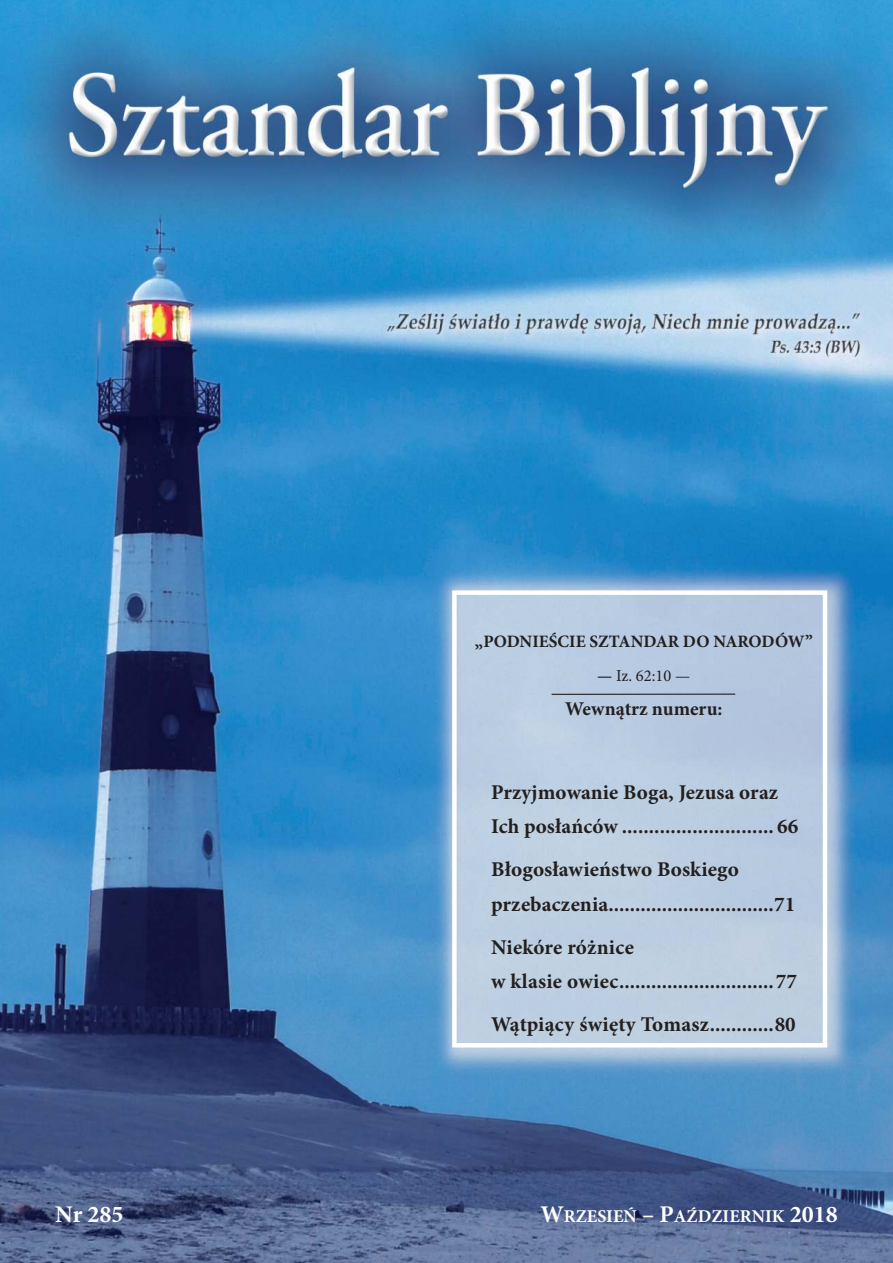
<style>
.page{position:relative;width:893px;height:1263px;background:#fff}
.page>*{position:absolute;margin:0;border:0;box-sizing:border-box;transform-origin:0 0}
.t1{font:700 24px "Minion Pro";color:#fff}
.t2{font:700 21px/34.5px "Minion Pro";letter-spacing:.005em;color:#221f1f}
.t3{font:700 19.5px "Minion Pro";color:#221f1f}
.t4{font:700 18px "Minion Pro";color:#fff}
.t5{font:700 17.4px "Minion Pro";color:#221f1f}
.t6{font:16.65px "Minion Pro";color:#221f1f}
.s1{font-weight:700}
.s2{font-size:24px}
</style>
<div class="page">
<img style="left:0;top:0;width:893px;height:1263px">
<div style="left:452px;top:590px;width:375px;height:457px;border:4px solid #fff"></div>
<hr style="left:552px;top:693px;width:183px;height:2px;background:#221f1f">
<p class="t5" style="left:475px;top:632px;width:339px">„PODNIEŚCIE SZTANDAR DO NARODÓW”</p>
<p class="t6" style="left:597px;top:667px;width:95px"><span class="s1">—</span> Iz. 62:10 —</p>
<p class="t3" style="left:565px;top:698px;width:159px">Wewnątrz numeru:</p>
<p class="t2" style="left:491px;top:775px;width:309px">Przyjmowanie Boga, Jezusa oraz<br>Ich posłańców ............................ 66</p>
<p class="t2" style="left:491px;top:853px;width:306px">Błogosławieństwo Boskiego przebaczenia ...............................71</p>
<p class="t2" style="left:491px;top:930px;width:307px">Niekóre różnice<br>w klasie owiec .............................77</p>
<p class="t2" style="left:491px;top:1008px;width:306px">Wątpiący święty Tomasz ............80</p>
<p class="t1" style="left:55px;top:1202px;width:70px">Nr 285</p>
<p class="t4" style="left:540px;top:1207px;width:299px"><span class="s2">W</span>RZESIEŃ <span class="s2">– P</span>AŹDZIERNIK <span class="s2">2018</span></p>
</div>
